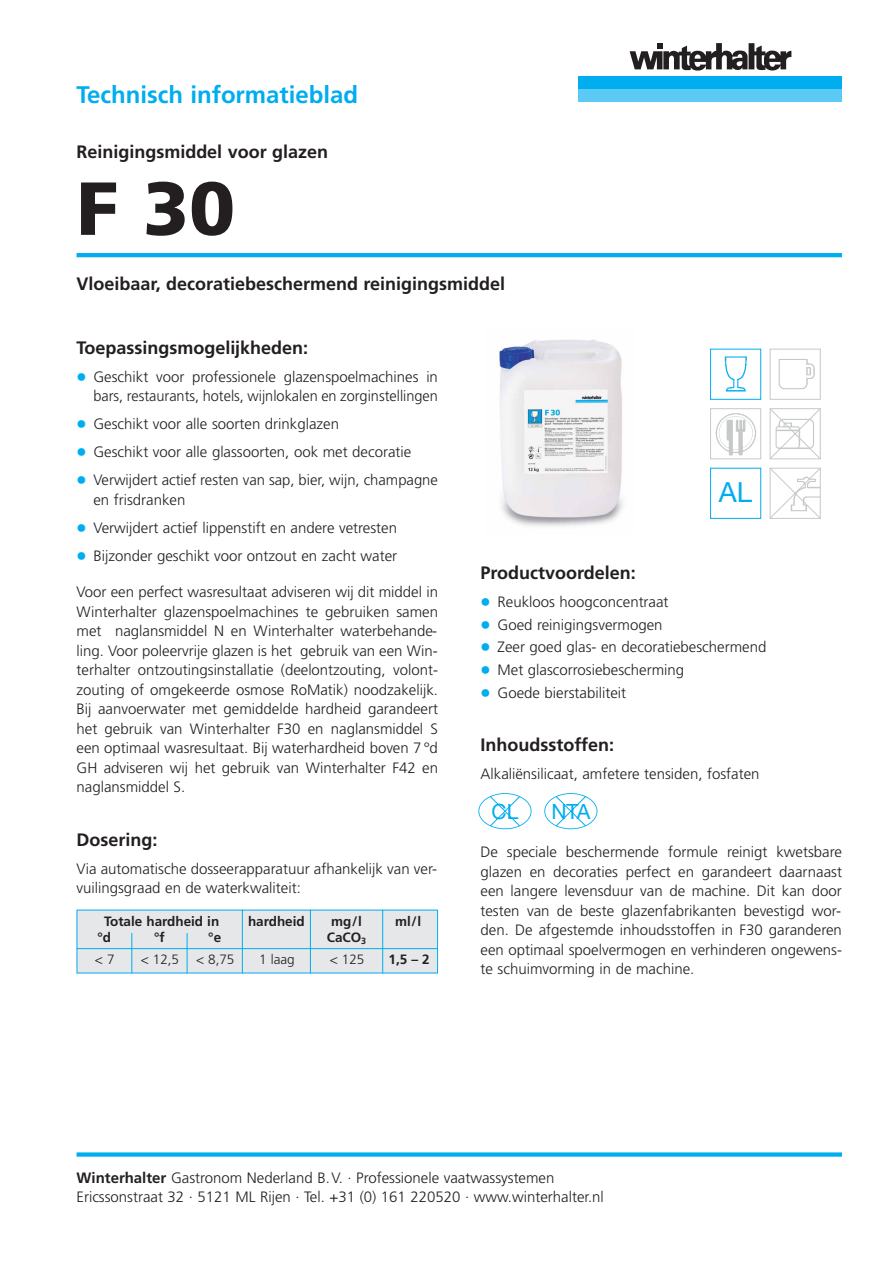
<style>
.page{position:relative;width:893px;height:1263px;background:#fff}
.page>*{position:absolute;margin:0;border:0;box-sizing:border-box;transform-origin:0 0}
.t1{font:900 75px "Frutiger";color:#231f20}
.t2{font:27.75px "Helvetica Neue";color:#00adef}
.t3{font:700 24px "Frutiger";color:#00adef}
.t4{font:21px "Helvetica Neue";color:#00adef}
.t5{font:700 18px "Frutiger";color:#231f20}
.t6{font:300 15px/19.5px "Frutiger";color:#231f20}
.t7{font:700 13.5px "Frutiger";color:#231f20}
.t8{font:300 13.5px "Frutiger";color:#231f20}
.s1{font-weight:700}
</style>
<div class="page">
<img style="left:498px;top:339px;width:125px;height:188px">
<div style="left:77px;top:910px;width:360px;height:62px;background:#e6e7e8"></div>
<hr style="left:77px;top:948px;width:361px;height:1px;background:#00adef">
<hr style="left:77px;top:253px;width:765px;height:4px;background:#00adef">
<hr style="left:131px;top:933px;width:1px;height:40px;background:#00adef">
<hr style="left:187px;top:933px;width:1px;height:40px;background:#00adef">
<hr style="left:242px;top:910px;width:1px;height:63px;background:#00adef">
<hr style="left:310px;top:910px;width:1px;height:63px;background:#00adef">
<hr style="left:382px;top:910px;width:1px;height:63px;background:#00adef">
<div style="left:77px;top:1152px;width:765px;height:5px;background:#00adef"></div>
<img style="left:724px;top:356px;width:23px;height:36px">
<div style="left:710px;top:349px;width:51px;height:51px;border:1px solid #00adef"></div>
<img style="left:778px;top:359px;width:37px;height:31px">
<div style="left:770px;top:349px;width:51px;height:51px;border:1px solid #c6c8ca"></div>
<img style="left:715px;top:413px;width:41px;height:43px">
<div style="left:710px;top:408px;width:51px;height:51px;border:1px solid #c6c8ca"></div>
<div style="left:710px;top:468px;width:51px;height:51px;border:1px solid #00adef"></div>
<svg style="left:769px;top:408px;width:52px;height:111px"></svg>
<div style="left:478px;top:793px;width:54px;height:36px;border:2px solid #00adef;border-radius:50%"></div>
<div style="left:544px;top:793px;width:53px;height:36px;border:2px solid #00adef;border-radius:50%"></div>
<svg style="left:489px;top:795px;width:32px;height:32px"></svg>
<svg style="left:555px;top:795px;width:32px;height:32px"></svg>
<svg style="left:630px;top:43px;width:161px;height:28px"></svg>
<div style="left:578px;top:77px;width:264px;height:12px;background:#00adef"></div>
<div style="left:578px;top:89px;width:264px;height:13px;background:#5bcbf5"></div>
<h3 class="t3" style="left:77px;top:85px;width:283px">Technisch informatieblad</h3>
<p class="t5" style="left:77px;top:145px;width:253px">Reinigingsmiddel voor glazen</p>
<h1 class="t1" style="left:77px;top:179px;width:160px">F 30</h1>
<p class="t5" style="left:77px;top:276px;width:430px">Vloeibaar, decoratiebeschermend reinigingsmiddel</p>
<p class="t5" style="left:77px;top:340px;width:233px">Toepassingsmogelijkheden:</p>
<p class="t6" style="left:93px;top:368px;width:346px">Geschikt voor professionele glazenspoelmachines in bars, restaurants, hotels, wijnlokalen en zorginstellingen</p>
<p class="t6" style="left:93px;top:411px;width:346px;line-height:28px">Geschikt voor alle soorten drinkglazen<br>Geschikt voor alle glassoorten, ook met decoratie<br>Verwijdert actief resten van sap, bier, wijn, champagne</p>
<p class="t6" style="left:93px;top:487px;width:305px;line-height:28px">en frisdranken<br>Verwijdert actief lippenstift en andere vetresten<br>Bijzonder geschikt voor ontzout en zacht water</p>
<p class="t6" style="left:77px;top:583px;width:363px;text-align:justify">Voor een perfect wasresultaat adviseren wij dit middel in Winterhalter glazenspoelmachines te gebruiken samen met naglansmiddel N en Winterhalter waterbehande&shy;ling. Voor poleervrije glazen is het gebruik van een Win&shy;terhalter ontzoutingsinstallatie (deelontzouting, volont&shy;zouting of omgekeerde osmose RoMatik) noodzakelijk.<br>Bij aanvoerwater met gemiddelde hardheid garandeert het gebruik van Winterhalter F30 en naglansmiddel S een optimaal wasresultaat. Bij waterhardheid boven 7°d GH adviseren wij het gebruik van Winterhalter F42 en naglansmiddel S.</p>
<p class="t5" style="left:77px;top:832px;width:82px">Dosering:</p>
<p class="t6" style="left:77px;top:860px;width:362px">Via automatische dosseerapparatuur afhankelijk van ver&shy;vuilingsgraad en de waterkwaliteit:</p>
<p class="t7" style="left:104px;top:916px;width:117px">Totale hardheid in</p>
<p class="t7" style="left:248px;top:916px;width:58px">hardheid</p>
<p class="t7" style="left:331px;top:916px;width:32px">mg/l</p>
<p class="t7" style="left:395px;top:916px;width:28px">ml/l</p>
<p class="t7" style="left:97px;top:932px;width:15px">°d</p>
<p class="t7" style="left:154px;top:932px;width:12px">°f</p>
<p class="t7" style="left:208px;top:932px;width:14px">°e</p>
<p class="t7" style="left:327px;top:932px;width:41px">CaCO<sub>3</sub></p>
<p class="t8" style="left:95px;top:954px;width:21px">&lt; 7</p>
<p class="t8" style="left:141px;top:954px;width:95px">&lt; 12,5 &lt; 8,75</p>
<p class="t8" style="left:259px;top:954px;width:37px">1 laag</p>
<p class="t8" style="left:330px;top:954px;width:36px">&lt; 125</p>
<p class="t7" style="left:389px;top:954px;width:43px">1,5 – 2</p>
<h2 class="t2" style="left:719px;top:483px;width:35px">AL</h2>
<p class="t5" style="left:480px;top:566px;width:157px">Productvoordelen:</p>
<p class="t6" style="left:497px;top:592px;width:270px;line-height:22.6px">Reukloos hoogconcentraat<br>Goed reinigingsvermogen<br>Zeer goed glas- en decoratiebeschermend<br>Met glascorrosiebescherming<br>Goede bierstabiliteit</p>
<p class="t5" style="left:480px;top:738px;width:135px">Inhoudsstoffen:</p>
<p class="t6" style="left:480px;top:765px;width:281px">Alkaliënsilicaat, amfetere tensiden, fosfaten</p>
<h3 class="t4" style="left:492px;top:804px;width:28px">CL</h3>
<h3 class="t4" style="left:551px;top:804px;width:40px">NTA</h3>
<p class="t6" style="left:480px;top:843px;width:363px;text-align:justify">De speciale beschermende formule reinigt kwetsbare glazen en decoraties perfect en garandeert daarnaast een langere levensduur van de machine. Dit kan door testen van de beste glazenfabrikanten bevestigd wor&shy;den. De afgestemde inhoudsstoffen in F30 garanderen een optimaal spoelvermogen en verhinderen ongewens&shy;te schuimvorming in de machine.</p>
<p class="t6" style="left:77px;top:1169px;width:529px"><span class="s1">Winterhalter</span> Gastronom Nederland B.V. · Professionele vaatwassystemen<br>Ericssonstraat 32 · 5121 ML Rijen · Tel. +31 (0) 161 220520 · www.winterhalter.nl</p>
</div>
